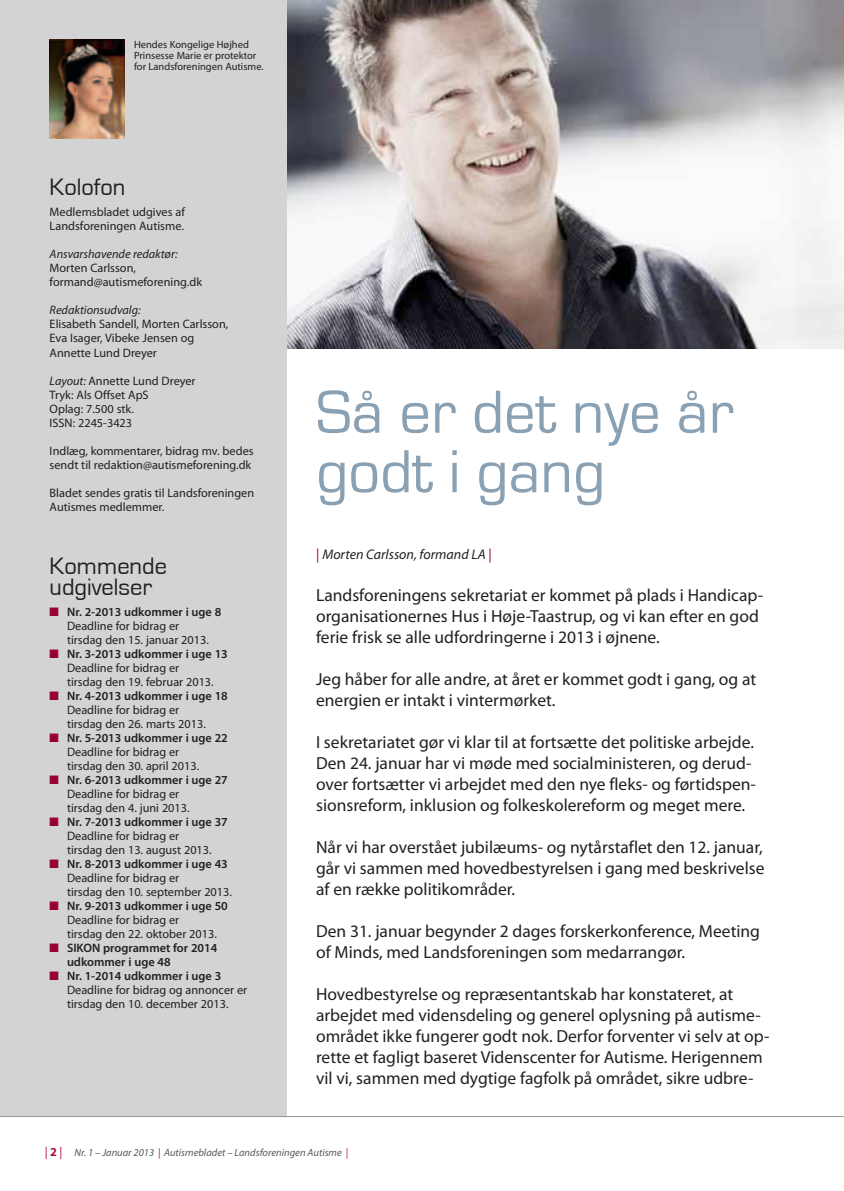
<style>
.page{position:relative;width:844px;height:1191px;background:#fff}
.page>*{position:absolute;margin:0;border:0;box-sizing:border-box;transform-origin:0 0}
.t1{font:63px/59.5px "Eurostile";color:#8aa1b4}
.t2{font:24.5px/21px "Eurostile";color:#231f20}
.t3{font:17.5px/21px "Myriad Pro";color:#231f20}
.t4{font:italic 14px "Myriad Pro";color:#231f20}
.t5{font:12.25px/14px "Myriad Pro";color:#231f20}
.t6{font:italic 12.25px "Myriad Pro";color:#231f20}
.t7{font:600 12.25px/14px "Myriad Pro";color:#231f20}
.t8{font:10.5px/11.4px "Myriad Pro";color:#231f20}
.t9{font:italic 10.5px "Myriad Pro";color:#58595b}
.s1{font-style:italic}
.s2{color:#98002e}
.s3{font-weight:600}
.s4{font-style:normal;color:#98002e}
.s5{font-style:normal;font-size:12.25px;color:#ac113b}
.s6{font-weight:700;font-style:normal;font-size:12.25px;color:#ac113b}
.s7{color:#ac113b}
</style>
<div class="page">
<img style="left:286px;top:0;width:557px;height:349px">
<div style="left:0;top:0;width:286px;height:1116px;background:#d1d3d4"></div>
<img style="left:50px;top:40px;width:74px;height:99px">
<hr style="left:0;top:1116px;width:843px;height:1px;background:#949698">
<p class="t8" style="left:134px;top:38px;width:131px">Hendes Kongelige Højhed<br>Prinsesse Marie er protektor for Landsforeningen Autisme.</p>
<h2 class="t2" style="left:50px;top:177px;width:77px">Kolofon</h2>
<p class="t5" style="left:50px;top:205px;width:137px">Medlemsbladet udgives af<br>Landsforeningen Autisme.</p>
<p class="t6" style="left:50px;top:247px;width:129px">Ansvarshavende redaktør:</p>
<p class="t5" style="left:50px;top:261px;width:154px">Morten Carlsson, formand@autismeforening.dk</p>
<p class="t6" style="left:50px;top:303px;width:92px">Redaktionsudvalg:</p>
<p class="t5" style="left:50px;top:317px;width:180px">Elisabeth Sandell, Morten Carlsson,<br>Eva Isager, Vibeke Jensen og<br>Annette Lund Dreyer</p>
<p class="t5" style="left:50px;top:373px;width:147px"><span class="s1">Layout:</span> Annette Lund Dreyer<br>Tryk: Als Offset ApS<br>Oplag: 7.500 stk.<br>ISSN: 2245-3423</p>
<p class="t5" style="left:50px;top:443px;width:205px">Indlæg, kommentarer, bidrag mv. bedes sendt til redaktion@autismeforening.dk</p>
<p class="t5" style="left:50px;top:485px;width:206px">Bladet sendes gratis til Landsforeningen<br>Autismes medlemmer.</p>
<h2 class="t2" style="left:50px;top:555px;width:119px">Kommende udgivelser</h2>
<p class="t5" style="left:67px;top:604px;width:156px;text-indent:-17px"><span class="s2">■</span> <span class="s3">Nr. 2-2013 udkommer i uge 8<br></span>Deadline for bidrag er<br>tirsdag den 15. januar 2013.</p>
<p class="t5" style="left:67px;top:646px;width:162px;text-indent:-17px"><span class="s2">■</span> <span class="s3">Nr. 3-2013 udkommer i uge 13<br></span>Deadline for bidrag er<br>tirsdag den 19. februar 2013.</p>
<p class="t5" style="left:67px;top:689px;width:162px;text-indent:-17px"><span class="s2">■</span> <span class="s3">Nr. 4-2013 udkommer i uge 18<br></span>Deadline for bidrag er<br>tirsdag den 26. marts 2013.</p>
<p class="t5" style="left:67px;top:731px;width:162px;text-indent:-17px"><span class="s2">■</span> <span class="s3">Nr. 5-2013 udkommer i uge 22<br></span>Deadline for bidrag er<br>tirsdag den 30. april 2013.</p>
<p class="t5" style="left:67px;top:773px;width:162px;text-indent:-17px"><span class="s2">■</span> <span class="s3">Nr. 6-2013 udkommer i uge 27<br></span>Deadline for bidrag er<br>tirsdag den 4. juni 2013.</p>
<p class="t5" style="left:67px;top:815px;width:162px;text-indent:-17px"><span class="s2">■</span> <span class="s3">Nr. 7-2013 udkommer i uge 37<br></span>Deadline for bidrag er<br>tirsdag den 13. august 2013.</p>
<p class="t5" style="left:67px;top:857px;width:166px;text-indent:-17px"><span class="s2">■</span> <span class="s3">Nr. 8-2013 udkommer i uge 43<br></span>Deadline for bidrag er<br>tirsdag den 10. september 2013.</p>
<p class="t5" style="left:67px;top:899px;width:162px;text-indent:-17px"><span class="s2">■</span> <span class="s3">Nr. 9-2013 udkommer i uge 50<br></span>Deadline for bidrag er<br>tirsdag den 22. oktober 2013.</p>
<p class="t7" style="left:67px;top:940px;width:152px;text-indent:-17px"><span class="s2">■</span> SIKON programmet for 2014 udkommer i uge 48</p>
<p class="t5" style="left:67px;top:969px;width:182px;text-indent:-17px"><span class="s2">■</span> <span class="s3">Nr. 1-2014 udkommer i uge 3<br></span>Deadline for bidrag og annoncer er tirsdag den 10. december 2013.</p>
<h1 class="t1" style="left:316px;top:383px;width:419px">Så er det nye år godt i gang</h1>
<p class="t4" style="left:316px;top:545px;width:177px"><span class="s4">|</span> Morten Carlsson, formand LA <span class="s4">|</span></p>
<h3 class="t3" style="left:316px;top:584px;width:447px">Landsforeningens sekretariat er kommet på plads i Handicap&shy;organisationernes Hus i Høje-Taastrup, og vi kan efter en god ferie frisk se alle udfordringerne i 2013 i øjnene.</h3>
<h3 class="t3" style="left:316px;top:668px;width:441px">Jeg håber for alle andre, at året er kommet godt i gang, og at energien er intakt i vintermørket.</h3>
<p class="t3" style="left:316px;top:731px;width:440px">I sekretariatet gør vi klar til at fortsætte det politiske arbejde.<br>Den 24. januar har vi møde med socialministeren, og derud&shy;over fortsætter vi arbejdet med den nye fleks- og førtidspen&shy;sionsreform, inklusion og folkeskolereform og meget mere.</p>
<h3 class="t3" style="left:316px;top:836px;width:450px;text-align:justify">Når vi har overstået jubilæums- og nytårstaflet den 12. januar, går vi sammen med hovedbestyrelsen i gang med beskrivelse af en række politikområder.</h3>
<h3 class="t3" style="left:316px;top:920px;width:445px">Den 31. januar begynder 2 dages forskerkonference, Meeting of Minds, med Landsforeningen som medarrangør.</h3>
<p class="t3" style="left:316px;top:983px;width:455px">Hovedbestyrelse og repræsentantskab har konstateret, at arbejdet med vidensdeling og generel oplysning på autisme&shy;området ikke fungerer godt nok. Derfor forventer vi selv at op&shy;rette et fagligt baseret Videnscenter for Autisme. Herigennem vil vi, sammen med dygtige fagfolk på området, sikre udbre-</p>
<p class="t9" style="left:45px;top:1145px;width:305px"><span class="s5">|</span> <span class="s6">2</span> <span class="s5">|</span> Nr. 1 – Januar 2013 <span class="s7">|</span> Autismebladet – Landsforeningen Autisme <span class="s7">|</span></p>
</div>
